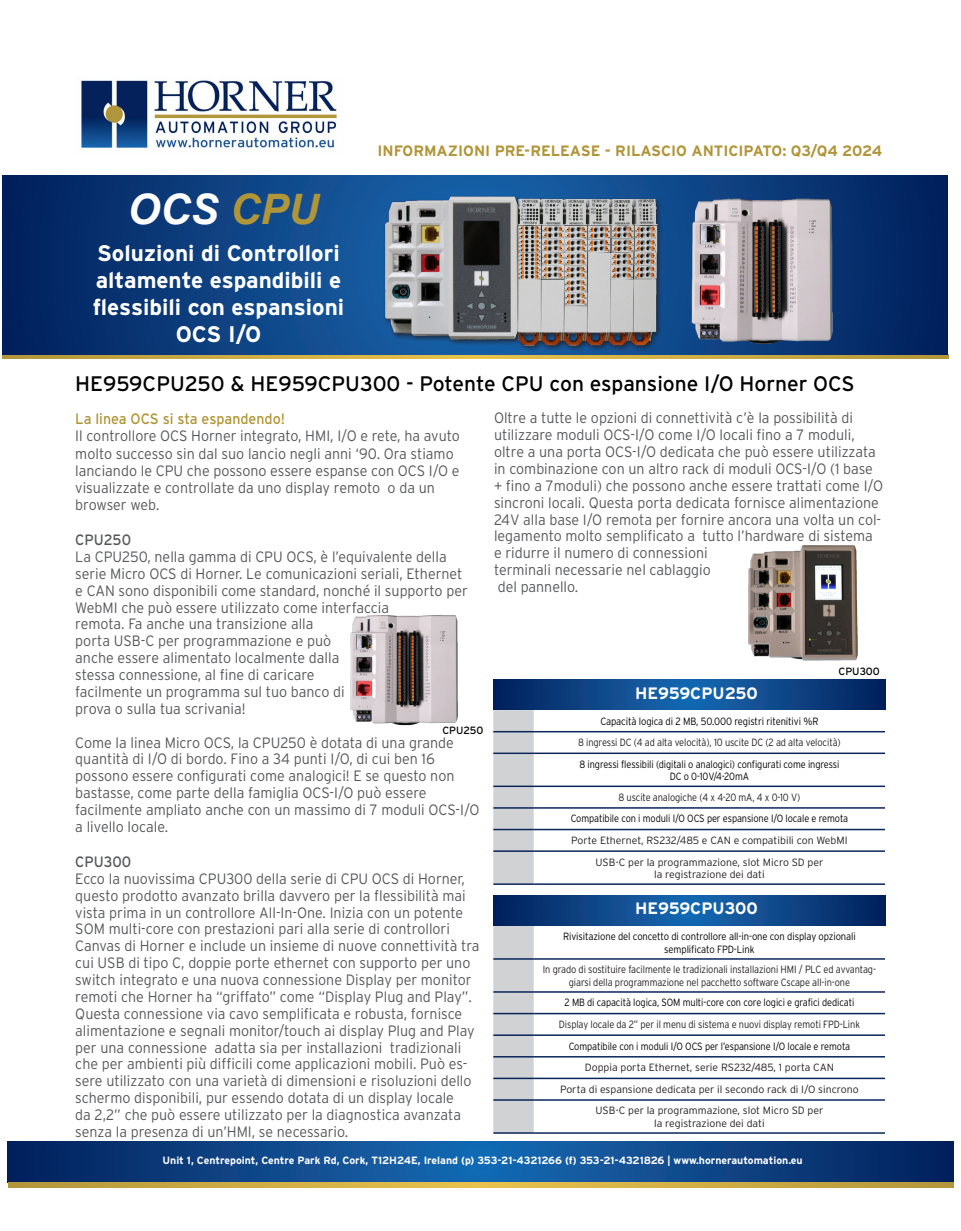
<style>
.page{position:relative;width:961px;height:1231px;background:#fff}
.page>*{position:absolute;margin:0;border:0;box-sizing:border-box;transform-origin:0 0}
.t1{font:italic 700 42px "Arial";color:#fff}
.t2{font:700 22.5px/27px "Interstate";color:#fff;text-align:center}
.t3{font:21px "Interstate";color:#000}
.t4{font:700 16.5px "Interstate";color:#fff}
.t5{font:300 15px/16.8px "Interstate";color:#57585a;scale:.95 1}
.t6{font:700 15px "Interstate";color:#b19539}
.t7{font:15px "Interstate";color:#b09536;scale:.95 1}
.t8{font:15px "Interstate";color:#57585a;scale:.95 1}
.t9{font:300 10.5px/12.6px "Interstate";letter-spacing:-.01em;color:#231f20;text-align:center;scale:.88 1}
.t10{font:300 10.5px "Interstate";letter-spacing:-.01em;color:#231f20}
.t11{font:300 10.5px "Interstate";letter-spacing:-.01em;color:#000;scale:.88 1}
.t12{font:300 10.5px "Interstate";letter-spacing:-.01em;color:#000;scale:.9 1}
.t13{font:300 10.5px "Interstate";letter-spacing:-.01em;color:#030000;scale:.88 1}
.t14{font:700 10.5px "Interstate";color:#fff}
.t15{font:10.5px "Interstate";color:#000}
.s1{color:#b19539}
</style>
<div class="page">
<svg style="left:8px;top:1141px;width:945px;height:41px;background:#0d4586"></svg>
<svg style="left:8px;top:1182px;width:945px;height:5px;background:#cdac43"></svg>
<svg style="left:2px;top:354px;width:946px;height:5px;background:#9f8f4b"></svg>
<svg style="left:2px;top:176px;width:946px;height:178px;background:#093877"></svg>
<svg style="left:493px;top:710px;width:41px;height:173px;background:#cfd0d3"></svg>
<svg style="left:534px;top:730px;width:351px;height:101px"></svg>
<hr style="left:493px;top:752px;width:41px;height:2px;background:#09255b">
<hr style="left:534px;top:752px;width:351px;height:2px;background:#09255b">
<hr style="left:493px;top:785px;width:41px;height:2px;background:#09255b">
<hr style="left:534px;top:785px;width:351px;height:2px;background:#09255b">
<hr style="left:493px;top:807px;width:41px;height:1px;background:#09255b">
<hr style="left:534px;top:807px;width:351px;height:1px;background:#09255b">
<hr style="left:493px;top:828px;width:41px;height:2px;background:#09255b">
<hr style="left:534px;top:828px;width:351px;height:2px;background:#09255b">
<hr style="left:493px;top:850px;width:41px;height:2px;background:#09255b">
<hr style="left:534px;top:850px;width:351px;height:2px;background:#09255b">
<hr style="left:493px;top:883px;width:41px;height:2px;background:#09255b">
<hr style="left:534px;top:883px;width:351px;height:2px;background:#09255b">
<hr style="left:493px;top:731px;width:41px;height:1px;background:#09255b">
<hr style="left:534px;top:731px;width:351px;height:1px;background:#09255b">
<svg style="left:494px;top:679px;width:391px;height:30px;background:#0d4586"></svg>
<svg style="left:493px;top:926px;width:41px;height:206px;background:#cecfd2"></svg>
<svg style="left:534px;top:959px;width:351px;height:142px"></svg>
<hr style="left:493px;top:991px;width:41px;height:1px;background:#09255b">
<hr style="left:534px;top:991px;width:351px;height:1px;background:#09255b">
<hr style="left:493px;top:1012px;width:41px;height:2px;background:#09255b">
<hr style="left:534px;top:1012px;width:351px;height:2px;background:#09255b">
<hr style="left:493px;top:1034px;width:41px;height:2px;background:#09255b">
<hr style="left:534px;top:1034px;width:351px;height:2px;background:#09255b">
<hr style="left:493px;top:1056px;width:41px;height:1px;background:#09255b">
<hr style="left:534px;top:1056px;width:351px;height:1px;background:#09255b">
<hr style="left:493px;top:1077px;width:41px;height:2px;background:#09255b">
<hr style="left:534px;top:1077px;width:351px;height:2px;background:#09255b">
<hr style="left:493px;top:1099px;width:41px;height:1px;background:#09255b">
<hr style="left:534px;top:1099px;width:351px;height:1px;background:#09255b">
<hr style="left:493px;top:1132px;width:41px;height:1px;background:#09255b">
<hr style="left:534px;top:1132px;width:351px;height:1px;background:#09255b">
<hr style="left:493px;top:958px;width:41px;height:1px;background:#09255b">
<hr style="left:534px;top:958px;width:351px;height:1px;background:#09255b">
<svg style="left:493px;top:895px;width:392px;height:30px;background:#0d4586"></svg>
<img style="left:350px;top:615px;width:144px;height:115px">
<img style="left:748px;top:545px;width:110px;height:116px">
<img style="left:364px;top:179px;width:305px;height:180px">
<img style="left:81px;top:80px;width:256px;height:69px">
<img style="left:651px;top:197px;width:221px;height:153px">
<p class="t1" style="left:127px;top:181px;width:193px">OCS <span class="s1">CPU</span></p>
<p class="t2" style="left:93px;top:239px;width:253px">Soluzioni di Controllori altamente espandibili e flessibili con espansioni<br>OCS I/O</p>
<p class="t6" style="left:377px;top:142px;width:506px">INFORMAZIONI PRE-RELEASE - RILASCIO ANTICIPATO: Q3/Q4 2024</p>
<p class="t3" style="left:75px;top:371px;width:781px">HE959CPU250 &amp; HE959CPU300 - Potente CPU con espansione I/O Horner OCS</p>
<p class="t7" style="left:75px;top:410px;width:222px">La linea OCS si sta espandendo!</p>
<p class="t5" style="left:75px;top:427px;width:406px;line-height:17.2px">Il controllore OCS Horner integrato, HMI, I/O e rete, ha avuto molto successo sin dal suo lancio negli anni ‘90. Ora stiamo lanciando le CPU che possono essere espanse con OCS I/O e</p>
<p class="t5" style="left:75px;top:479px;width:380px;line-height:17.2px">visualizzate e controllate da uno display remoto o da un browser web.</p>
<p class="t8" style="left:75px;top:531px;width:60px">CPU250</p>
<p class="t5" style="left:75px;top:548px;width:415px">La CPU250, nella gamma di CPU OCS, è l’equivalente della serie Micro OCS di Horner. Le comunicazioni seriali, Ethernet e CAN sono disponibili come standard, nonché il supporto per WebMI che può essere utilizzato come interfaccia</p>
<p class="t5" style="left:75px;top:615px;width:252px">remota. Fa anche una transizione alla</p>
<p class="t5" style="left:75px;top:632px;width:271px">porta USB-C per programmazione e può</p>
<p class="t5" style="left:75px;top:649px;width:279px">anche essere alimentato localmente dalla</p>
<p class="t5" style="left:75px;top:666px;width:253px">stessa connessione, al fine di caricare</p>
<p class="t5" style="left:75px;top:683px;width:285px">facilmente un programma sul tuo banco di</p>
<p class="t5" style="left:75px;top:700px;width:181px">prova o sulla tua scrivania!</p>
<p class="t5" style="left:75px;top:733px;width:400px">Come la linea Micro OCS, la CPU250 è dotata di una grande quantità di I/O di bordo. Fino a 34 punti I/O, di cui ben 16</p>
<p class="t5" style="left:75px;top:767px;width:401px">possono essere configurati come analogici! E se questo non bastasse, come parte della famiglia OCS-I/O può essere</p>
<p class="t5" style="left:75px;top:801px;width:427px;line-height:17.2px">facilmente ampliato anche con un massimo di 7 moduli OCS-I/O a livello locale.</p>
<p class="t8" style="left:75px;top:853px;width:61px">CPU300</p>
<p class="t5" style="left:75px;top:870px;width:427px">Ecco la nuovissima CPU300 della serie di CPU OCS di Horner, questo prodotto avanzato brilla davvero per la flessibilità mai vista prima in un controllore All-In-One. Inizia con un potente SOM multi-core con prestazioni pari alla serie di controllori Canvas di Horner e include un insieme di nuove connettività tra cui USB di tipo C, doppie porte ethernet con supporto per uno switch integrato e una nuova connessione Display per monitor remoti che Horner ha “griffato” come “Display Plug and Play”.<br>Questa connessione via cavo semplificata e robusta, fornisce alimentazione e segnali monitor/touch ai display Plug and Play per una connessione adatta sia per installazioni tradizionali che per ambienti più difficili come applicazioni mobili. Può es&shy;sere utilizzato con una varietà di dimensioni e risoluzioni dello schermo disponibili, pur essendo dotata di un display locale<br>da 2,2” che può essere utilizzato per la diagnostica avanzata senza la presenza di un’HMI, se necessario.</p>
<p class="t15" style="left:442px;top:724px;width:43px">CPU250</p>
<p class="t5" style="left:494px;top:409px;width:411px">Oltre a tutte le opzioni di connettività c’è la possibilità di utilizzare moduli OCS-I/O come I/O locali fino a 7 moduli, oltre a una porta OCS-I/O dedicata che può essere utilizzata in combinazione con un altro rack di moduli OCS-I/O (1 base + fino a 7moduli) che possono anche essere trattati come I/O sincroni locali. Questa porta dedicata fornisce alimentazione 24V alla base I/O remota per fornire ancora una volta un col&shy;legamento molto semplificato a tutto l’hardware di sistema</p>
<p class="t5" style="left:494px;top:544px;width:227px">e ridurre il numero di connessioni</p>
<p class="t5" style="left:494px;top:561px;width:230px">terminali necessarie nel cablaggio</p>
<p class="t5" style="left:497px;top:578px;width:86px">del pannello.</p>
<p class="t4" style="left:635px;top:683px;width:124px">HE959CPU250</p>
<p class="t15" style="left:838px;top:665px;width:43px">CPU300</p>
<p class="t12" style="left:600px;top:715px;width:244px">Capacità logica di 2 MB, 50.000 registri ritenitivi %R</p>
<p class="t9" style="left:578px;top:736px;width:300px">8 ingressi DC (4 ad alta velocità), 10 uscite DC (2 ad alta velocità)</p>
<p class="t11" style="left:579px;top:758px;width:297px">8 ingressi flessibili (digitali o analogici) configurati come ingressi</p>
<p class="t11" style="left:670px;top:770px;width:91px">DC o 0-10V/4-20mA</p>
<p class="t9" style="left:618px;top:790px;width:208px">8 uscite analogiche (4 x 4-20 mA, 4 x 0-10 V)</p>
<p class="t13" style="left:570px;top:812px;width:317px">Compatibile con i moduli I/O OCS per espansione I/O locale e remota</p>
<p class="t10" style="left:571px;top:834px;width:278px">Porte Ethernet, RS232/485 e CAN e compatibili con WebMI</p>
<p class="t10" style="left:595px;top:856px;width:229px">USB-C per la programmazione, slot Micro SD per</p>
<p class="t10" style="left:654px;top:868px;width:112px">la registrazione dei dati</p>
<p class="t4" style="left:635px;top:899px;width:124px">HE959CPU300</p>
<p class="t12" style="left:563px;top:930px;width:327px">Rivisitazione del concetto di controllore all-in-one con display opzionali</p>
<p class="t12" style="left:664px;top:943px;width:102px">semplificato FPD-Link</p>
<p class="t9" style="left:543px;top:963px;width:380px">In grado di sostituire facilmente le tradizionali installazioni HMI / PLC ed avvantag&shy;giarsi della programmazione nel pacchetto software Cscape all-in-one</p>
<p class="t11" style="left:564px;top:996px;width:331px">2 MB di capacità logica, SOM multi-core con core logici e grafici dedicati</p>
<p class="t9" style="left:559px;top:1018px;width:343px">Display locale da 2” per il menu di sistema e nuovi display remoti FPD-Link</p>
<p class="t13" style="left:568px;top:1040px;width:321px">Compatibile con i moduli I/O OCS per l’espansione I/O locale e remota</p>
<p class="t10" style="left:585px;top:1061px;width:251px">Doppia porta Ethernet, serie RS232/485, 1 porta CAN</p>
<p class="t10" style="left:560px;top:1083px;width:300px">Porta di espansione dedicata per il secondo rack di I/O sincrono</p>
<p class="t10" style="left:595px;top:1104px;width:229px">USB-C per la programmazione, slot Micro SD per</p>
<p class="t10" style="left:654px;top:1117px;width:112px">la registrazione dei dati</p>
<p class="t14" style="left:162px;top:1154px;width:641px">Unit 1, Centrepoint, Centre Park Rd, Cork, T12H24E, Ireland (p) 353-21-4321266 (f) 353-21-4321826 | www.hornerautomation.eu</p>
</div>
